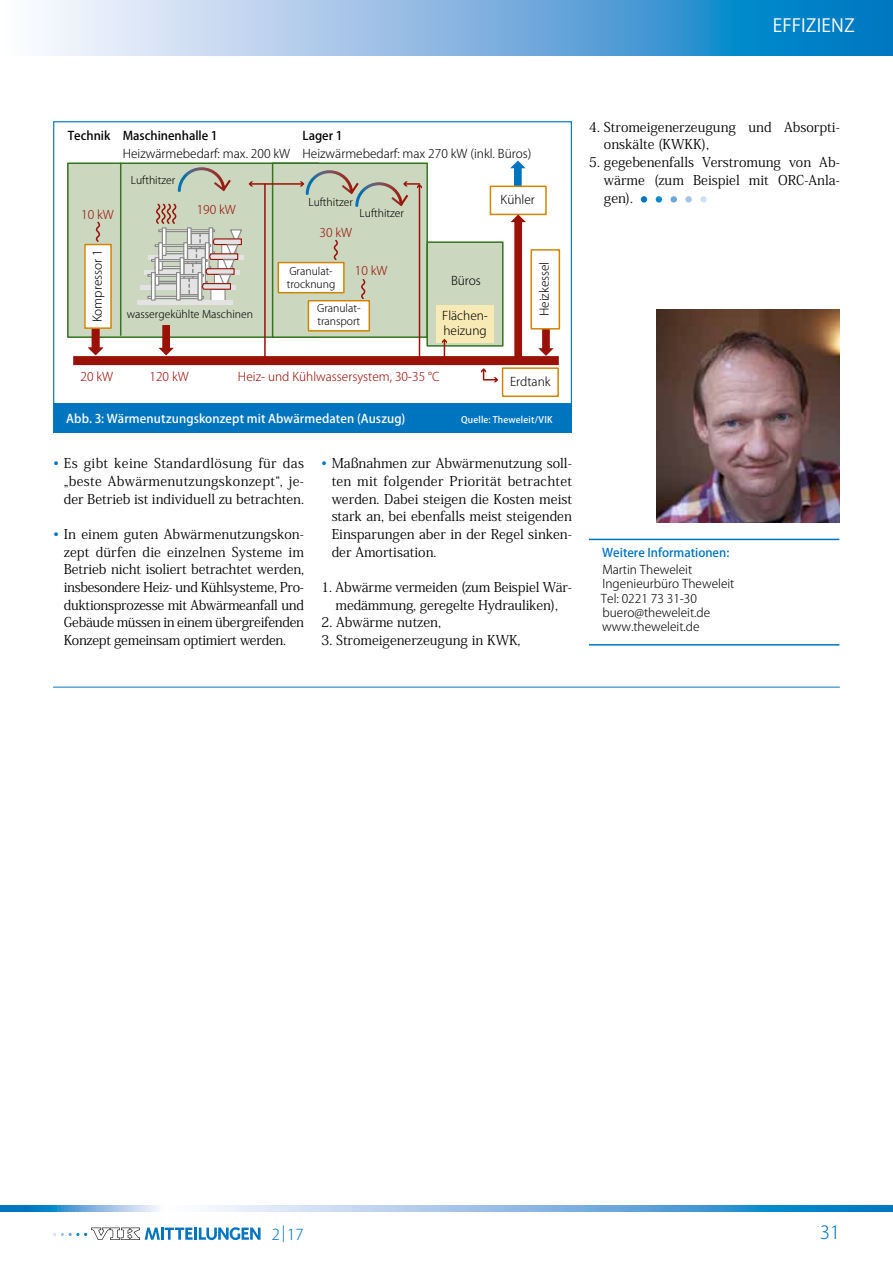
<style>
.page{position:relative;width:893px;height:1263px;background:#fff}
.page>*{position:absolute;margin:0;border:0;box-sizing:border-box;transform-origin:0 0}
.t1{font:18px "Koz Go Pro";letter-spacing:.01em;color:#fff}
.t2{font:300 18px "Koz Go Std";color:#0075bf}
.t3{font:300 15px "Koz Go Pro";color:#0075bf}
.t4{font:13.5px/17.7px "Koz Min Pro";color:#000;text-align:justify}
.t5{font:12px/14.4px "Koz Go Pro Light 90 msp RKSJ H";color:#020203}
.t6{font:300 12px/14.4px "Koz Go Std";color:#000}
.t7{font:12px "Koz Go Pro Light 90 msp RKSJ H";color:#9a1107}
.t8{font:500 12px "Koz Go Std";letter-spacing:.01em;color:#fff}
.t9{font:12px "Koz Go Pro Medium 90 msp RKSJ H";color:#020203}
.t10{font:500 12px "Koz Go Std";color:#0075bf}
.t11{font:10.5px/12.6px "Koz Go Pro Light 90 msp RKSJ H";color:#020203}
.t12{font:500 9px "Koz Go Std";letter-spacing:.02em;color:#fff}
.s1{color:#0075bf}
</style>
<div class="page">
<svg style="left:0;top:1205px;width:893px;height:7px;background:#7cb5e0"></svg>
<svg style="left:53px;top:1227px;width:208px;height:13px"></svg>
<div style="left:641px;top:196px;width:6px;height:7px;background:#0075bf;border-radius:50%"></div>
<div style="left:656px;top:196px;width:6px;height:7px;background:#008ccd;border-radius:50%"></div>
<div style="left:670px;top:196px;width:7px;height:7px;background:#6ca6db;border-radius:50%"></div>
<div style="left:685px;top:196px;width:7px;height:7px;background:#a4c3e8;border-radius:50%"></div>
<div style="left:700px;top:196px;width:7px;height:7px;background:#d3e1f4;border-radius:50%"></div>
<div style="left:68px;top:163px;width:250px;height:174px;background:#cbd8bf"></div>
<div style="left:427px;top:242px;width:76px;height:104px;background:#cbd8bf"></div>
<div style="left:436px;top:305px;width:58px;height:37px;background:#f7eab4"></div>
<div style="left:67px;top:162px;width:252px;height:176px;border:2px solid #357520"></div>
<hr style="left:120px;top:163px;width:1px;height:172px;background:#357520">
<div style="left:272px;top:162px;width:156px;height:176px;border:2px solid #357520"></div>
<svg style="left:538px;top:330px;width:16px;height:26px"></svg>
<div style="left:426px;top:241px;width:78px;height:106px;border:2px solid #357520"></div>
<div style="left:530px;top:249px;width:30px;height:81px;border:2px solid #d18503"></div>
<div style="left:85px;top:244px;width:26px;height:84px;background:#fff"></div>
<div style="left:84px;top:244px;width:28px;height:85px;border:2px solid #d18503"></div>
<svg style="left:510px;top:161px;width:16px;height:25px"></svg>
<div style="left:490px;top:186px;width:57px;height:29px;border:2px solid #d18503"></div>
<div style="left:73px;top:356px;width:486px;height:9px;background:#9a1107"></div>
<svg style="left:510px;top:214px;width:16px;height:143px"></svg>
<svg style="left:88px;top:165px;width:334px;height:192px"></svg>
<svg style="left:481px;top:368px;width:17px;height:14px"></svg>
<div style="left:502px;top:367px;width:57px;height:30px;border:2px solid #d18503"></div>
<svg style="left:442px;top:339px;width:17px;height:18px"></svg>
<div style="left:53px;top:403px;width:519px;height:30px;background:#0075bf"></div>
<hr style="left:589px;top:539px;width:250px;height:1px;background:#0075bf">
<hr style="left:589px;top:644px;width:250px;height:1px;background:#0075bf">
<img style="left:657px;top:309px;width:183px;height:213px">
<hr style="left:53px;top:687px;width:787px;height:1px;background:#0075bf">
<svg style="left:44px;top:0;width:849px;height:55px;background:#79b3df"></svg>
<h1 class="t1" style="left:780px;top:10px;width:62px">RUBRIK</h1>
<h1 class="t1" style="left:773px;top:14px;width:83px">EFFIZIENZ</h1>
<p class="t9" style="left:68px;top:128px;width:44px">Technik</p>
<p class="t7" style="left:81px;top:206px;width:34px">10 kW</p>
<p class="t5" style="left:90px;top:322px;width:75px;rotate:-90deg">Kompressor 1</p>
<p class="t9" style="left:123px;top:128px;width:96px">Maschinenhalle 1</p>
<p class="t5" style="left:123px;top:146px;width:169px">Heizwärmebedarf: max. 200 kW</p>
<p class="t11" style="left:131px;top:174px;width:46px">Lufthitzer</p>
<p class="t7" style="left:197px;top:202px;width:41px">190 kW</p>
<p class="t9" style="left:302px;top:128px;width:42px">Lager 1</p>
<p class="t5" style="left:302px;top:146px;width:230px">Heizwärmebedarf: max 270 kW (inkl. Büros)</p>
<p class="t11" style="left:308px;top:196px;width:46px">Lufthitzer</p>
<p class="t7" style="left:319px;top:225px;width:34px">30 kW</p>
<p class="t11" style="left:360px;top:207px;width:46px">Lufthitzer</p>
<p class="t5" style="left:501px;top:193px;width:36px">Kühler</p>
<p class="t11" style="left:127px;top:307px;width:128px">wassergekühlte Maschinen</p>
<p class="t7" style="left:355px;top:263px;width:34px">10 kW</p>
<p class="t11" style="left:287px;top:265px;width:50px">Granulat&shy;trocknung</p>
<p class="t11" style="left:317px;top:302px;width:45px">Granulat&shy;transport</p>
<p class="t5" style="left:451px;top:274px;width:31px">Büros</p>
<p class="t5" style="left:442px;top:309px;width:47px">Flächen&shy;heizung</p>
<p class="t5" style="left:537px;top:316px;width:56px;rotate:-90deg">Heizkessel</p>
<p class="t7" style="left:81px;top:369px;width:34px">20 kW</p>
<p class="t7" style="left:150px;top:369px;width:41px">120 kW</p>
<p class="t7" style="left:238px;top:369px;width:203px">Heiz- und Kühlwassersystem, 30-35 °C</p>
<p class="t5" style="left:510px;top:374px;width:42px">Erdtank</p>
<p class="t8" style="left:66px;top:411px;width:341px">Abb. 3: Wärmenutzungskonzept mit Abwärmedaten (Auszug)</p>
<p class="t12" style="left:461px;top:414px;width:93px">Quelle: Theweleit/VIK</p>
<p class="t4" style="left:64px;top:454px;width:242px;text-indent:-11px"><span class="s1">•</span> Es gibt keine Standardlösung für das „beste Abwärmenutzungskonzept“, je&shy;der Betrieb ist individuell zu betrachten.</p>
<p class="t4" style="left:64px;top:525px;width:242px;text-indent:-11px"><span class="s1">•</span> In einem guten Abwärmenutzungskon&shy;zept dürfen die einzelnen Systeme im Betrieb nicht isoliert betrachtet werden, insbesondere Heiz- und Kühlsysteme, Pro&shy;duktionsprozesse mit Abwärmeanfall und Gebäude müssen in einem übergreifenden Konzept gemeinsam optimiert werden.</p>
<p class="t4" style="left:332px;top:454px;width:242px;text-indent:-11px"><span class="s1">•</span> Maßnahmen zur Abwärmenutzung soll&shy;ten mit folgender Priorität betrachtet werden. Dabei steigen die Kosten meist stark an, bei ebenfalls meist steigenden Einsparungen aber in der Regel sinken&shy;der Amortisation.</p>
<p class="t4" style="left:321px;top:578px;width:252px;text-align:center">1. Abwärme vermeiden (zum Beispiel Wär&shy;medämmung, geregelte Hydrauliken),</p>
<p class="t4" style="left:321px;top:613px;width:121px">2. Abwärme nutzen,</p>
<p class="t4" style="left:321px;top:631px;width:201px">3. Stromeigenerzeugung in KWK,</p>
<p class="t4" style="left:604px;top:117px;width:237px;text-indent:-15px">4. Stromeigenerzeugung und Absorpti&shy;onskälte (KWKK),</p>
<p class="t4" style="left:604px;top:153px;width:237px;text-indent:-15px">5. gegebenenfalls Verstromung von Ab&shy;wärme (zum Beispiel mit ORC-Anla&shy;gen).</p>
<p class="t10" style="left:602px;top:545px;width:129px">Weitere Informationen:</p>
<p class="t6" style="left:601px;top:562px;width:135px">Martin Theweleit<br>Ingenieurbüro Theweleit<br>Tel: 0221 73 31-30 buero@theweleit.de www.theweleit.de</p>
<p class="t3" style="left:272px;top:1224px;width:33px">2 | 17</p>
<h1 class="t2" style="left:820px;top:1221px;width:21px">31</h1>
</div>
